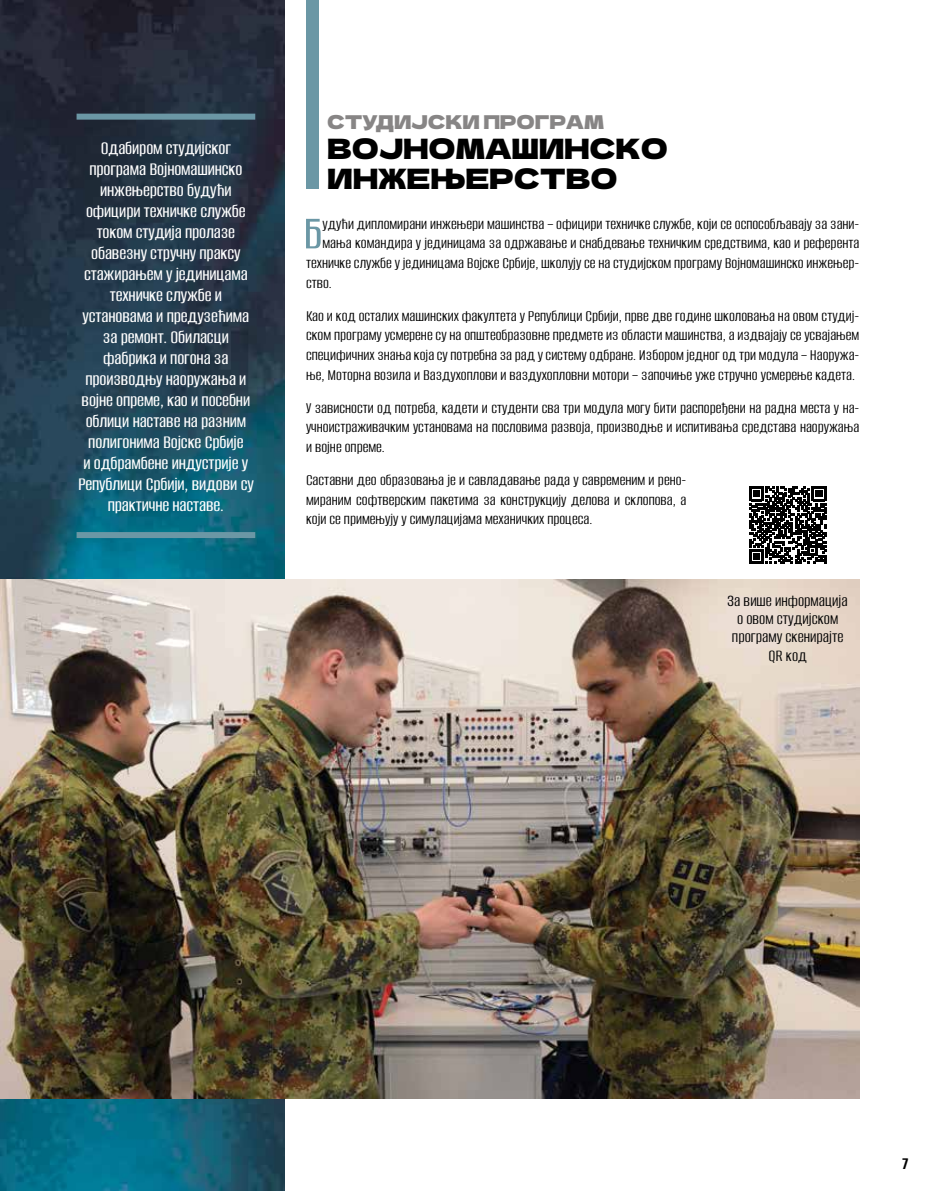
<style>
.page{position:relative;width:936px;height:1191px;background:#fff}
.page>*{position:absolute;margin:0;border:0;box-sizing:border-box;transform-origin:0 0}
.t1{font:100 49.95px "Alumni Sans";color:#6b97a5}
.t2{font:27.9px/30.2px "Dela Gothic One";letter-spacing:-.01em;color:#000}
.t3{font:100 19.5px/21px "Alumni Sans";letter-spacing:-.005em;color:#fff;text-align:center}
.t4{font:18.9px "Dela Gothic One";letter-spacing:-.01em;color:#878585}
.t5{font:100 18px "Alumni Sans";color:#000}
.t6{font:100 17.4px/18.3px "Alumni Sans";color:#000;text-align:center}
.t7{font:100 16.5px/19.8px "Alumni Sans";color:#000;text-align:justify}
</style>
<div class="page">
<div style="left:306px;top:0;width:13px;height:188px;background:#6b97a5"></div>
<img style="left:0;top:0;width:284px;height:1191px">
<img style="left:0;top:0;width:1px;height:710px">
<img style="left:0;top:579px;width:859px;height:519px">
<div style="left:77px;top:114px;width:178px;height:6px;background:#6b97a5"></div>
<div style="left:77px;top:532px;width:178px;height:6px;background:#6b97a5"></div>
<svg style="left:749px;top:486px;width:77px;height:78px"></svg>
<p class="t3" style="left:78px;top:138px;width:177px">Одабиром студијског програма Војномашинско инжењерство будући официри техничке службе током студија пролазе обавезну стручну праксу стажирањем у јединицама техничке службе и установама и предузећима за ремонт. Обиласци фабрика и погона за производњу наоружања и војне опреме, као и посебни облици наставе на разним полигонима Војске Србије<br>и одбрамбене индустрије у<br>Републици Србији, видови су практичне наставе.</p>
<p class="t4" style="left:327px;top:107px;width:278px">СТУДИЈСКИ ПРОГРАМ</p>
<h2 class="t2" style="left:327px;top:132px;width:342px">ВОЈНОМАШИНСКО<br>ИНЖЕЊЕРСТВО</h2>
<h1 class="t1" style="left:303px;top:208px;width:21px">Б</h1>
<p class="t7" style="left:322px;top:214px;width:538px">удући дипломирани инжењери машинства – официри техничке службе, који се оспособљавају за зани-</p>
<p class="t7" style="left:322px;top:234px;width:538px">мања командира у јединицама за одржавање и снабдевање техничким средствима, као и референта</p>
<p class="t7" style="left:306px;top:254px;width:555px">техничке службе у јединицама Војске Србије, школују се на студијском програму Војномашинско инжењер-</p>
<p class="t7" style="left:306px;top:274px;width:27px">ство.</p>
<p class="t7" style="left:306px;top:306px;width:555px">Као и код осталих машинских факултета у Републици Србији, прве две године школовања на овом студиј&shy;ском програму усмерене су на општеобразовне предмете из области машинства, а издвајају се усвајањем специфичних знања која су потребна за рад у систему одбране. Избором једног од три модула – Наоружа&shy;ње, Моторна возила и Ваздухоплови и ваздухопловни мотори – започиње уже стручно усмерење кадета.</p>
<p class="t7" style="left:306px;top:398px;width:555px">У зависности од потреба, кадети и студенти сва три модула могу бити распоређени на радна места у на&shy;учноистраживачким установама на пословима развоја, производње и испитивања средстава наоружања и војне опреме.</p>
<p class="t7" style="left:306px;top:470px;width:382px">Саставни део образовања је и савладавање рада у савременим и рено&shy;мираним софтверским пакетима за конструкцију делова и склопова, а који се примењују у симулацијама механичких процеса.</p>
<p class="t6" style="left:727px;top:592px;width:121px">За више информација о овом студијском програму скенирајте<br>QR код</p>
<p class="t5" style="left:902px;top:1155px;width:7px">7</p>
</div>
